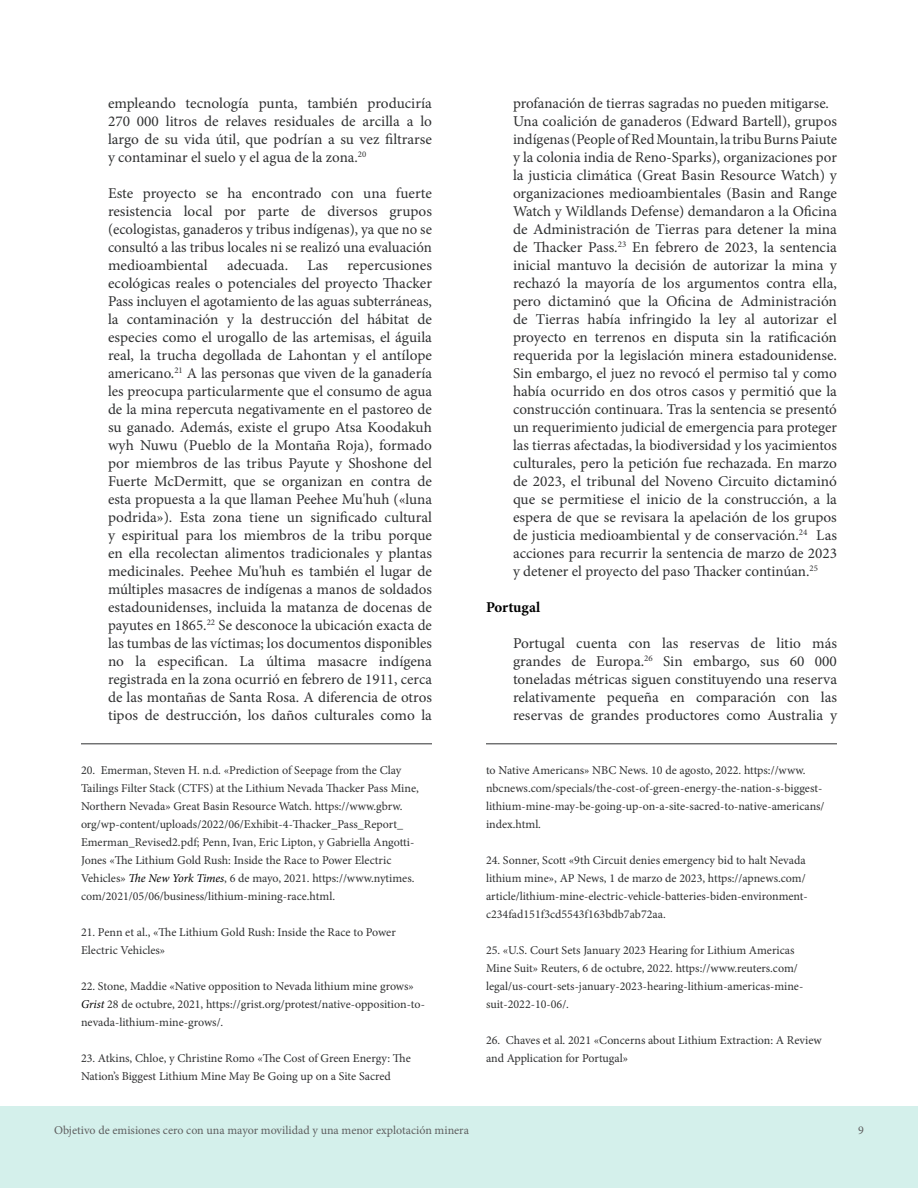
<style>
.page{position:relative;width:918px;height:1188px;background:#fff}
.page>*{position:absolute;margin:0;border:0;box-sizing:border-box;transform-origin:0 0}
.t1{font:15px/18px "Minion Pro";color:#2f3031;text-align:justify}
.t2{font:700 15px "Minion Pro";color:#000}
.FOOTNOTES{font:12px/18px "Minion Pro";color:#2f3031}
.t3{font:12px "Minion Pro";color:#5e5e5f}
.s1{font-style:italic;color:#000}
</style>
<div class="page">
<div style="left:0;top:1107px;width:918px;height:81px;background:#d4f0eb"></div>
<hr style="left:486px;top:744px;width:351px;height:1px;background:#2f3031">
<hr style="left:81px;top:744px;width:351px;height:1px;background:#2f3031">
<p class="t1" style="left:108px;top:94px;width:326px">empleando tecnología punta, también produciría 270 000 litros de relaves residuales de arcilla a lo largo de su vida útil, que podrían a su vez filtrarse y contaminar el suelo y el agua de la zona.<sup>20</sup></p>
<p class="t1" style="left:108px;top:184px;width:326px">Este proyecto se ha encontrado con una fuerte resistencia local por parte de diversos grupos (ecologistas, ganaderos y tribus indígenas), ya que no se consultó a las tribus locales ni se realizó una evaluación medioambiental</p>
<p class="t1" style="left:227px;top:256px;width:63px">adecuada.</p>
<p class="t1" style="left:307px;top:256px;width:22px">Las</p>
<p class="t1" style="left:108px;top:256px;width:326px;text-indent:239px">repercusiones ecológicas reales o potenciales del proyecto Thacker Pass incluyen el agotamiento de las aguas subterráneas, la contaminación y la destrucción del hábitat de especies como el urogallo de las artemisas, el águila real, la trucha degollada de Lahontan y el antílope americano.<sup>21</sup> A las personas que viven de la ganadería les preocupa particularmente que el consumo de agua de la mina repercuta negativamente en el pastoreo de su ganado. Además, existe el grupo Atsa Koodakuh wyh Nuwu (Pueblo de la Montaña Roja), formado por miembros de las tribus Payute y Shoshone del Fuerte McDermitt, que se organizan en contra de esta propuesta a la que llaman Peehee Mu'huh («luna podrida»). Esta zona tiene un significado cultural y espiritual para los miembros de la tribu porque en ella recolectan alimentos tradicionales y plantas medicinales. Peehee Mu'huh es también el lugar de múltiples masacres de indígenas a manos de soldados estadounidenses, incluida la matanza de docenas de payutes en 1865.<sup>22</sup> Se desconoce la ubicación exacta de las tumbas de las víctimas; los documentos disponibles no la especifican. La última masacre indígena registrada en la zona ocurrió en febrero de 1911, cerca de las montañas de Santa Rosa. A diferencia de otros tipos de destrucción, los daños culturales como la</p>
<p class="FOOTNOTES" style="left:81px;top:761px;width:339px">20. Emerman, Steven H. n.d. «Prediction of Seepage from the Clay Tailings Filter Stack (CTFS) at the Lithium Nevada Thacker Pass Mine, Northern Nevada» Great Basin Resource Watch. https://www.gbrw. org/wp-content/uploads/2022/06/Exhibit-4-Thacker_Pass_Report_ Emerman_Revised2.pdf; Penn, Ivan, Eric Lipton, y Gabriella Angotti-Jones «The Lithium Gold Rush: Inside the Race to Power Electric Vehicles» <span class="s1">The New York Times</span>, 6 de mayo, 2021. https://www.nytimes. com/2021/05/06/business/lithium-mining-race.html.</p>
<p class="FOOTNOTES" style="left:81px;top:923px;width:316px">21. Penn et al., «The Lithium Gold Rush: Inside the Race to Power<br>Electric Vehicles»</p>
<p class="FOOTNOTES" style="left:81px;top:977px;width:345px">22. Stone, Maddie «Native opposition to Nevada lithium mine grows»<br><span class="s1">Grist</span> 28 de octubre, 2021, https://grist.org/protest/native-opposition-to&shy;nevada-lithium-mine-grows/.</p>
<p class="FOOTNOTES" style="left:81px;top:1049px;width:331px">23. Atkins, Chloe, y Christine Romo «The Cost of Green Energy: The<br>Nation’s Biggest Lithium Mine May Be Going up on a Site Sacred</p>
<p class="t1" style="left:513px;top:94px;width:318px">profanación de tierras sagradas no pueden mitigarse.</p>
<p class="t1" style="left:513px;top:112px;width:326px">Una coalición de ganaderos (Edward Bartell), grupos indígenas (People of Red Mountain, la tribu Burns Paiute y la colonia india de Reno-Sparks), organizaciones por la justicia climática (Great Basin Resource Watch) y organizaciones medioambientales (Basin and Range Watch y Wildlands Defense) demandaron a la Oficina de Administración de Tierras para detener la mina de Thacker Pass.<sup>23</sup> En febrero de 2023, la sentencia inicial mantuvo la decisión de autorizar la mina y rechazó la mayoría de los argumentos contra ella, pero dictaminó que la Oficina de Administración de Tierras había infringido la ley al autorizar el proyecto en terrenos en disputa sin la ratificación requerida por la legislación minera estadounidense.<br>Sin embargo, el juez no revocó el permiso tal y como había ocurrido en dos otros casos y permitió que la construcción continuara. Tras la sentencia se presentó un requerimiento judicial de emergencia para proteger las tierras afectadas, la biodiversidad y los yacimientos culturales, pero la petición fue rechazada. En marzo de 2023, el tribunal del Noveno Circuito dictaminó que se permitiese el inicio de la construcción, a la espera de que se revisara la apelación de los grupos de justicia medioambiental y de conservación.<sup>24</sup> Las acciones para recurrir la sentencia de marzo de 2023 y detener el proyecto del paso Thacker continúan.<sup>25</sup></p>
<p class="t2" style="left:486px;top:597px;width:56px">Portugal</p>
<p class="t1" style="left:513px;top:634px;width:326px">Portugal cuenta con las reservas de litio más grandes de Europa.<sup>26</sup> Sin embargo, sus 60 000 toneladas métricas siguen constituyendo una reserva relativamente pequeña en comparación con las reservas de grandes productores como Australia y</p>
<p class="FOOTNOTES" style="left:486px;top:761px;width:340px">to Native Americans» NBC News. 10 de agosto, 2022. https://www. nbcnews.com/specials/the-cost-of-green-energy-the-nation-s-biggest&shy;lithium-mine-may-be-going-up-on-a-site-sacred-to-native-americans/ index.html.</p>
<p class="FOOTNOTES" style="left:486px;top:851px;width:323px">24. Sonner, Scott «9th Circuit denies emergency bid to halt Nevada lithium mine», AP News, 1 de marzo de 2023, https://apnews.com/ article/lithium-mine-electric-vehicle-batteries-biden-environment&shy;c234fad151f3cd5543f163bdb7ab72aa.</p>
<p class="FOOTNOTES" style="left:486px;top:941px;width:319px">25. «U.S. Court Sets January 2023 Hearing for Lithium Americas Mine Suit» Reuters, 6 de octubre, 2022. https://www.reuters.com/ legal/us-court-sets-january-2023-hearing-lithium-americas-mine&shy;suit-2022-10-06/.</p>
<p class="FOOTNOTES" style="left:486px;top:1031px;width:337px">26. Chaves et al. 2021 «Concerns about Lithium Extraction: A Review and Application for Portugal»</p>
<p class="t3" style="left:54px;top:1122px;width:417px">Objetivo de emisiones cero con una mayor movilidad y una menor explotación minera</p>
<p class="t3" style="left:858px;top:1122px;width:7px">9</p>
</div>
